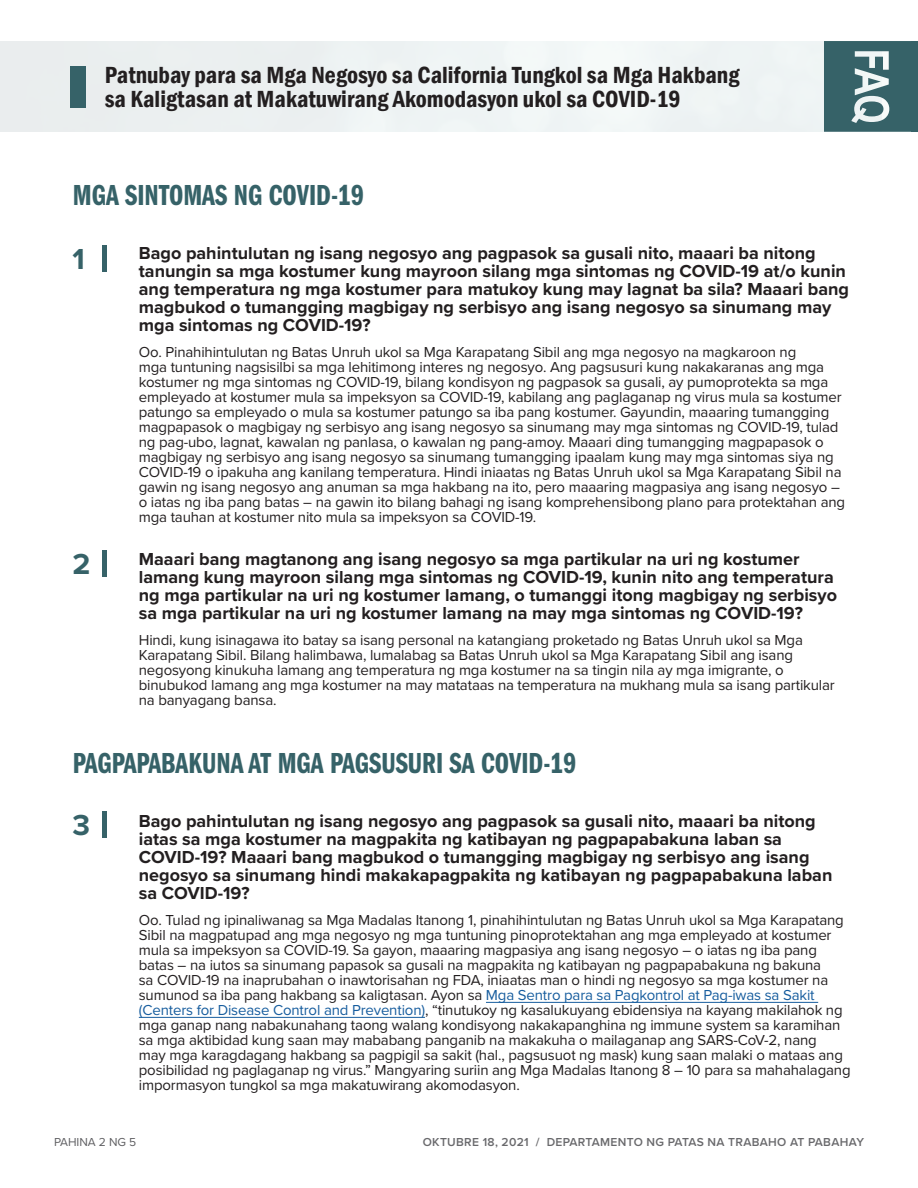
<style>
.page{position:relative;width:918px;height:1188px;background:#fff}
.page>*{position:absolute;margin:0;border:0;box-sizing:border-box;transform-origin:0 0}
.t1{font:30px "Franklin Gothic LT Pro Dm Cm";color:#366268}
.t2{font:700 30px "Proxima Nova";color:#366268}
.t3{font:600 condensed 24px/24px "Franklin Gothic";color:#231f20}
.t4{font:700 18px/18px "Proxima Nova";color:#231f20}
.t5{font:15px/15px "Proxima Nova";letter-spacing:-.01em;color:#231f20}
.t6{font:600 12px "Proxima Nova";letter-spacing:.025em;color:#69696c}
.t7{font:12px "Proxima Nova";color:#5f5f62}
.s1{color:#175d9e}
</style>
<div class="page">
<div style="left:0;top:41px;width:918px;height:91px;background:#edf2f3"></div>
<hr style="left:486px;top:1002px;width:332px;height:1px;background:#175d9e">
<hr style="left:139px;top:1017px;width:286px;height:1px;background:#175d9e">
<svg style="left:824px;top:41px;width:94px;height:91px"></svg>
<div style="left:70px;top:66px;width:16px;height:42px;background:#366268"></div>
<div style="left:102px;top:245px;width:5px;height:26px;background:#366268"></div>
<div style="left:102px;top:551px;width:5px;height:26px;background:#366268"></div>
<div style="left:102px;top:812px;width:5px;height:26px;background:#366268"></div>
<h2 class="t3" style="left:105px;top:62px;width:636px">Patnubay para sa Mga Negosyo sa California Tungkol sa Mga Hakbang sa Kaligtasan at Makatuwirang Akomodasyon ukol sa COVID-19</h2>
<h2 class="t1" style="left:73px;top:179px;width:292px">MGA SINTOMAS NG COVID-19</h2>
<p class="t2" style="left:72px;top:236px;width:14px">1</p>
<p class="t2" style="left:72px;top:542px;width:19px">2</p>
<p class="t4" style="left:139px;top:244px;width:679px">Bago pahintulutan ng isang negosyo ang pagpasok sa gusali nito, maaari ba nitong</p>
<p class="t4" style="left:139px;top:262px;width:712px">tanungin sa mga kostumer kung mayroon silang mga sintomas ng COVID-19 at o/ kunin ang temperatura ng mga kostumer para matukoy kung may lagnat ba sila? Maaari bang magbukod o tumangging magbigay ng serbisyo ang isang negosyo sa sinumang may mga sintomas ng COVID-19?</p>
<p class="t5" style="left:139px;top:344px;width:708px">Oo. Pinahihintulutan ng Batas Unruh ukol sa Mga Karapatang Sibil ang mga negosyo na magkaroon ng<br>mga tuntuning nagsisilbi sa mga lehitimong interes ng negosyo. Ang pagsusuri kung nakakaranas ang mga kostumer ng mga sintomas ng COVID-19, bilang kondisyon ng pagpasok sa gusali, ay pumoprotekta sa mga empleyado at kostumer mula sa impeksyon sa COVID-19, kabilang ang paglaganap ng virus mula sa kostumer patungo sa empleyado o mula sa kostumer patungo sa iba pang kostumer. Gayundin, maaaring tumangging magpapasok o magbigay ng serbisyo ang isang negosyo sa sinumang may mga sintomas ng COVID-19, tulad ng pag-ubo, lagnat, kawalan ng panlasa o, kawalan ng pang-amoy. Maaari ding tumangging magpapasok o magbigay ng serbisyo ang isang negosyo sa sinumang tumangging ipaalam kung may mga sintomas siya ng COVID-19 o ipakuha ang kanilang temperatura. Hindi iniaatas ng Batas Unruh ukol sa Mga Karapatang Sibil na gawin ng isang negosyo ang anuman sa mga hakbang na ito, pero maaaring magpasiya ang isang negosyo – o iatas ng iba pang batas – na gawin ito bilang bahagi ng isang komprehensibong plano para protektahan ang mga tauhan at kostumer nito mula sa impeksyon sa COVID-19.</p>
<p class="t4" style="left:139px;top:549px;width:662px">Maaari bang magtanong ang isang negosyo sa mga partikular na uri ng kostumer</p>
<p class="t4" style="left:139px;top:567px;width:700px">lamang kung mayroon silang mga sintomas ng COVID-19, kunin nito ang temperatura ng mga partikular na uri ng kostumer lamang o, tumanggi itong magbigay ng serbisyo sa mga partikular na uri ng kostumer lamang na may mga sintomas ng COVID-19?</p>
<p class="t5" style="left:139px;top:631px;width:698px">Hindi, kung isinagawa ito batay sa isang personal na katangiang proketado ng Batas Unruh ukol sa Mga Karapatang Sibil. Bilang halimbawa, lumalabag sa Batas Unruh ukol sa Mga Karapatang Sibil ang isang negosyong kinukuha lamang ang temperatura ng mga kostumer na sa tingin nila ay mga imigrante o, binubukod lamang ang mga kostumer na may matataas na temperatura na mukhang mula sa isang partikular na banyagang bansa.</p>
<h2 class="t1" style="left:73px;top:747px;width:505px">PAGPAPABAKUNA AT MGA PAGSUSURI SA COVID-19</h2>
<p class="t2" style="left:72px;top:803px;width:19px">3</p>
<p class="t4" style="left:139px;top:812px;width:679px">Bago pahintulutan ng isang negosyo ang pagpasok sa gusali nito, maaari ba nitong</p>
<p class="t4" style="left:139px;top:830px;width:695px">iatas sa mga kostumer na magpakita ng katibayan ng pagpapabakuna laban sa COVID-19? Maaari bang magbukod o tumangging magbigay ng serbisyo ang isang negosyo sa sinumang hindi makakapagpakita ng katibayan ng pagpapabakuna laban sa COVID-19?</p>
<p class="t5" style="left:139px;top:912px;width:713px">Oo. Tulad ng ipinaliwanag sa Mga Madalas Itanong 1, pinahihintulutan ng Batas Unruh ukol sa Mga Karapatang Sibil na magpatupad ang mga negosyo ng mga tuntuning pinoprotektahan ang mga empleyado at kostumer mula sa impeksyon sa COVID-19. Sa gayon, maaaring magpasiya ang isang negosyo – o iatas ng iba pang batas – na iutos sa sinumang papasok sa gusali na magpakita ng katibayan ng pagpapabakuna ng bakuna<br>sa COVID-19 na inaprubahan o inawtorisahan ng FDA, iniaatas man o hindi ng negosyo sa mga kostumer na sumunod sa iba pang hakbang sa kaligtasan. Ayon sa <span class="s1">Mga Sentro para sa Pagkontrol at Pag-iwas sa Sakit (Centers for Disease Control and Prevention</span> “, <span class="s1">)</span> tinutukoy ng kasalukuyang ebidensiya na kayang makilahok ng mga ganap nang nabakunahang taong walang kondisyong nakakapanghina ng immune system sa karamihan sa mga aktibidad kung saan may mababang panganib na makakuha o mailaganap ang SARS-CoV-2, nang<br>may mga karagdagang hakbang sa pagpigil sa sakit (hal., pagsusuot ng mask) kung saan malaki o mataas ang posibilidad ng paglaganap ng virus” . Mangyaring suriin ang Mga Madalas Itanong 8 – 10 para sa mahahalagang impormasyon tungkol sa mga makatuwirang akomodasyon.</p>
<p class="t7" style="left:54px;top:1133px;width:84px">PAHINA 2 NG 5</p>
<p class="t6" style="left:536px;top:1133px;width:5px">/</p>
<p class="t6" style="left:423px;top:1133px;width:107px">OKTUBRE 18, 2021</p>
<p class="t6" style="left:547px;top:1133px;width:319px">DEPARTAMENTO NG PATAS NA TRABAHO AT PABAHAY</p>
</div>
